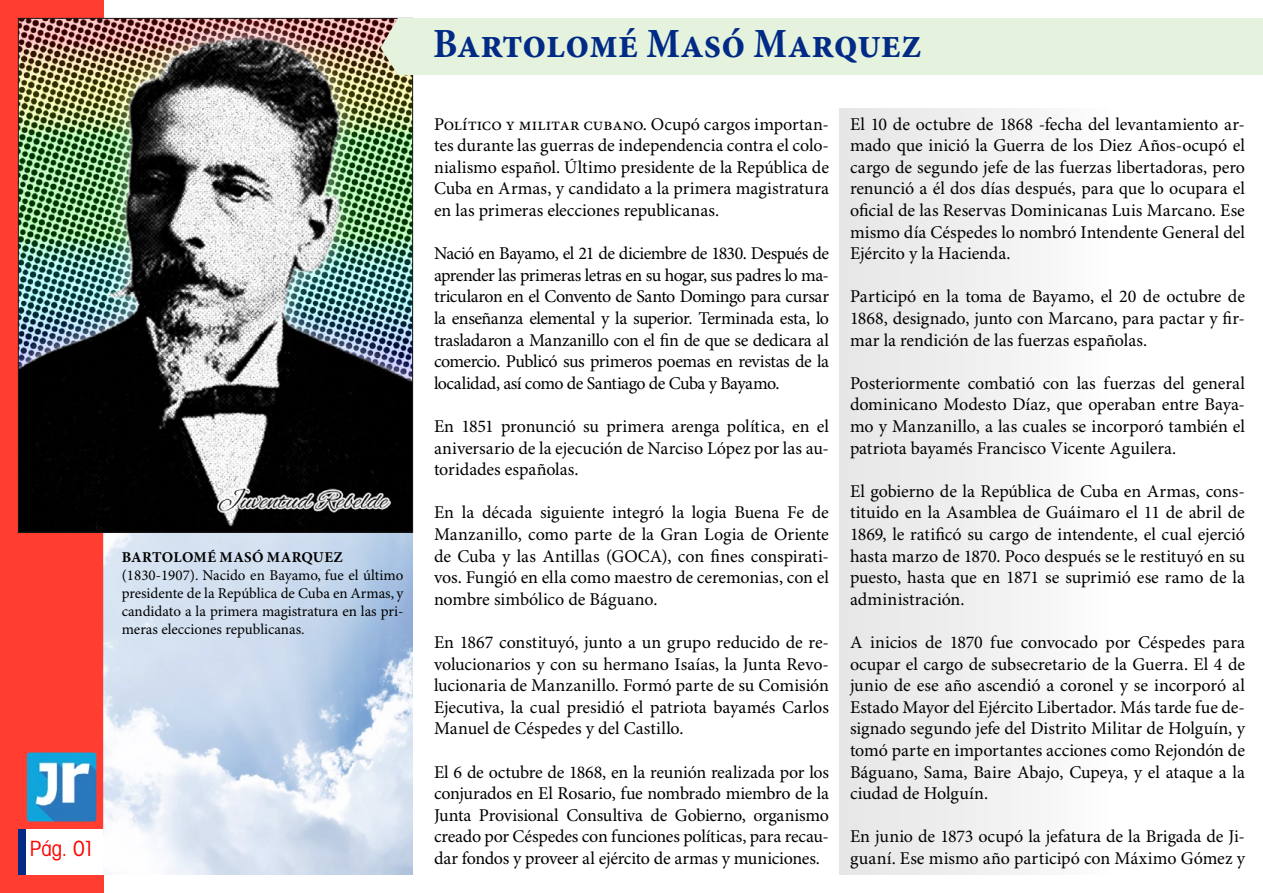
<style>
.page{position:relative;width:1263px;height:893px;background:#fff}
.page>*{position:absolute;margin:0;border:0;box-sizing:border-box;transform-origin:0 0}
.t1{font:700 condensed 42px "Minion Pro";color:#002a85}
.t2{font:condensed 21px "Avant Garde";color:#f00}
.t3{font:18px/21.6px "Minion Pro";letter-spacing:-.005em;color:#000;text-align:justify}
.t4{font:15px/18px "Minion Pro";color:#000;text-align:justify}
.t5{font:700 15px "Minion Pro";letter-spacing:.02em;color:#000}
</style>
<div class="page">
<div style="left:0;top:0;width:104px;height:893px;background:#ff3d30"></div>
<div style="left:18px;top:829px;width:93px;height:46px;background:#fff"></div>
<div style="left:18px;top:829px;width:8px;height:46px;background:#002a85"></div>
<img style="left:27px;top:752px;width:69px;height:69px">
<div style="left:839px;top:108px;width:405px;height:766px;background:linear-gradient(to right,#e7e6e6,#fff)"></div>
<img style="left:104px;top:533px;width:309px;height:341px">
<img style="left:20px;top:20px;width:391px;height:511px">
<div style="left:415px;top:18px;width:848px;height:57px;background:#e5f2de"></div>
<svg style="left:381px;top:18px;width:34px;height:57px;background:#d1d3bf"></svg>
<p class="t2" style="left:30px;top:835px;width:66px">Pág. 01</p>
<p class="t5" style="left:122px;top:549px;width:222px">BARTOLOMÉ MASÓ MARQUEZ</p>
<p class="t4" style="left:122px;top:567px;width:283px">(1830-1907). Nacido en Bayamo, fue el último presidente de la República de Cuba en Armas, y candidato a la primera magistratura en las pri&shy;meras elecciones republicanas.</p>
<h1 class="t1" style="left:433px;top:18px;width:490px">Bartolomé Masó Marquez</h1>
<p class="t3" style="left:434px;top:114px;width:396px">Político y militar cubano. Ocupó cargos importan&shy;tes durante las guerras de independencia contra el colo&shy;nialismo español. Último presidente de la República de Cuba en Armas, y candidato a la primera magistratura en las primeras elecciones republicanas.</p>
<p class="t3" style="left:434px;top:243px;width:396px">Nació en Bayamo, el 21 de diciembre de 1830. Después de aprender las primeras letras en su hogar, sus padres lo ma&shy;tricularon en el Convento de Santo Domingo para cursar la enseñanza elemental y la superior. Terminada esta, lo trasladaron a Manzanillo con el fin de que se dedicara al comercio. Publicó sus primeros poemas en revistas de la localidad, así como de Santiago de Cuba y Bayamo.</p>
<p class="t3" style="left:434px;top:416px;width:396px">En 1851 pronunció su primera arenga política, en el aniversario de la ejecución de Narciso López por las au&shy;toridades españolas.</p>
<p class="t3" style="left:434px;top:503px;width:396px">En la década siguiente integró la logia Buena Fe de Manzanillo, como parte de la Gran Logia de Oriente de Cuba y las Antillas (GOCA), con fines conspirati&shy;vos. Fungió en ella como maestro de ceremonias, con el nombre simbólico de Báguano.</p>
<p class="t3" style="left:434px;top:632px;width:396px">En 1867 constituyó, junto a un grupo reducido de re&shy;volucionarios y con su hermano Isaías, la Junta Revo&shy;lucionaria de Manzanillo. Formó parte de su Comisión Ejecutiva, la cual presidió el patriota bayamés Carlos Manuel de Céspedes y del Castillo.</p>
<p class="t3" style="left:434px;top:762px;width:396px">El 6 de octubre de 1868, en la reunión realizada por los conjurados en El Rosario, fue nombrado miembro de la Junta Provisional Consultiva de Gobierno, organismo creado por Céspedes con funciones políticas, para recau&shy;dar fondos y proveer al ejército de armas y municiones.</p>
<p class="t3" style="left:850px;top:114px;width:397px">El 10 de octubre de 1868 -fecha del levantamiento ar&shy;mado que inició la Guerra de los Diez Años-ocupó el cargo de segundo jefe de las fuerzas libertadoras, pero renunció a él dos días después, para que lo ocupara el oficial de las Reservas Dominicanas Luis Marcano. Ese mismo día Céspedes lo nombró Intendente General del Ejército y la Hacienda.</p>
<p class="t3" style="left:850px;top:287px;width:396px">Participó en la toma de Bayamo, el 20 de octubre de 1868, designado, junto con Marcano, para pactar y fir&shy;mar la rendición de las fuerzas españolas.</p>
<p class="t3" style="left:850px;top:373px;width:397px">Posteriormente combatió con las fuerzas del general dominicano Modesto Díaz, que operaban entre Baya&shy;mo y Manzanillo, a las cuales se incorporó también el patriota bayamés Francisco Vicente Aguilera.</p>
<p class="t3" style="left:850px;top:481px;width:397px">El gobierno de la República de Cuba en Armas, cons&shy;tituido en la Asamblea de Guáimaro el 11 de abril de 1869, le ratificó su cargo de intendente, el cual ejerció hasta marzo de 1870. Poco después se le restituyó en su puesto, hasta que en 1871 se suprimió ese ramo de la administración.</p>
<p class="t3" style="left:850px;top:632px;width:397px">A inicios de 1870 fue convocado por Céspedes para ocupar el cargo de subsecretario de la Guerra. El 4 de junio de ese año ascendió a coronel y se incorporó al Estado Mayor del Ejército Libertador. Más tarde fue de&shy;signado segundo jefe del Distrito Militar de Holguín, y tomó parte en importantes acciones como Rejondón de Báguano, Sama, Baire Abajo, Cupeya, y el ataque a la ciudad de Holguín.</p>
<p class="t3" style="left:850px;top:827px;width:397px">En junio de 1873 ocupó la jefatura de la Brigada de Ji&shy;guaní. Ese mismo año participó con Máximo Gómez y</p>
</div>
